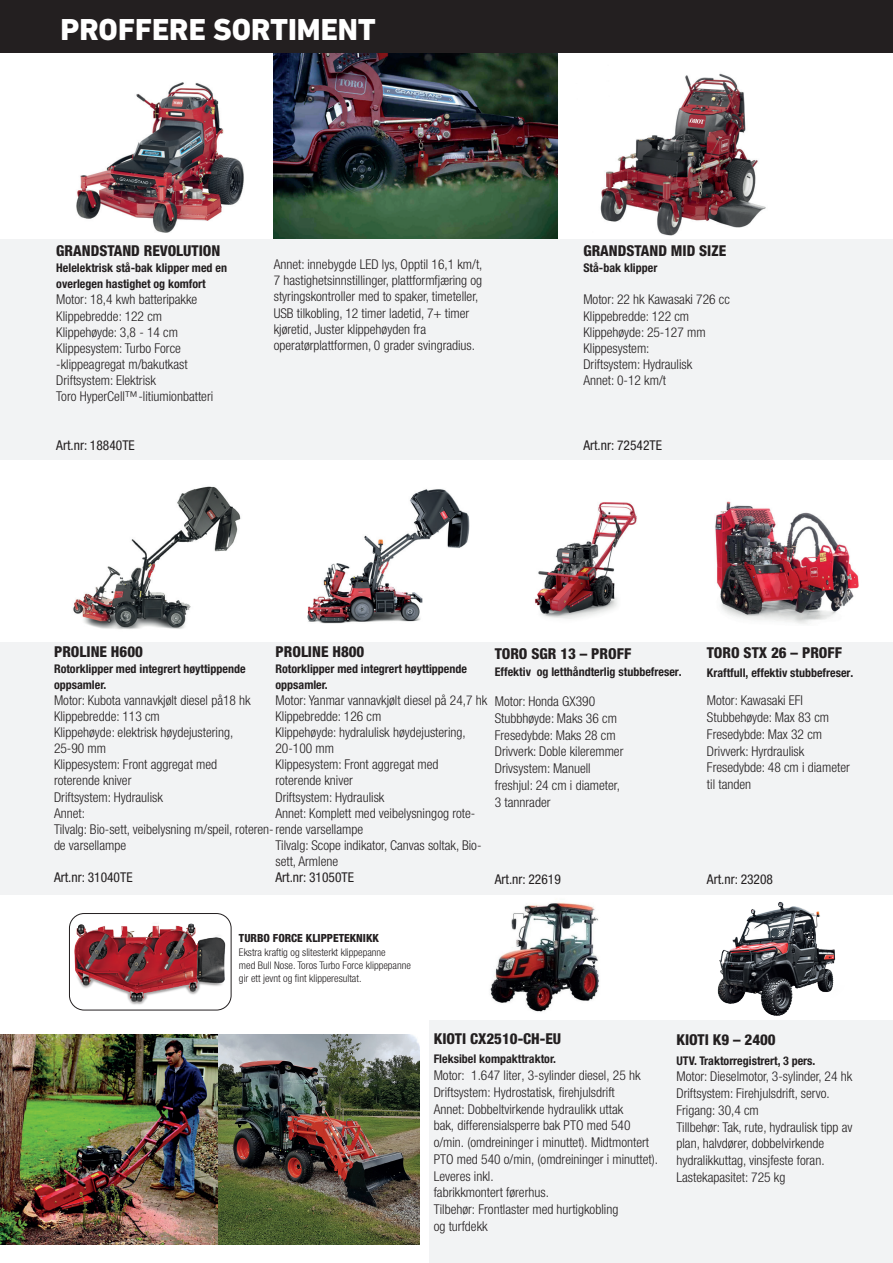
<style>
.page{position:relative;width:893px;height:1263px;background:#fff}
.page>*{position:absolute;margin:0;border:0;box-sizing:border-box;transform-origin:0 0}
.t1{font:800 30.9px "DIN Next LT Pro";color:#fff}
.t2{font:800 condensed 15px "Helvetica Neue LT Std";color:#231f20}
.t3{font:300 condensed 13.5px/16.8px "Helvetica Neue LT Std";color:#231f20}
.t4{font:condensed 13.5px "Helvetica Neue LT Std";color:#231f20}
.t5{font:700 condensed 12px/16px "Helvetica Neue LT Std";color:#231f20}
.t6{font:800 condensed 11.25px "Helvetica Neue LT Std";color:#231f20}
.t7{font:300 condensed 10.5px/13.4px "Helvetica Neue LT Std";color:#231f20}
</style>
<div class="page">
<div style="left:0;top:643px;width:893px;height:252px;background:#f2f3f4"></div>
<div style="left:0;top:239px;width:893px;height:221px;background:#f2f3f4"></div>
<div style="left:429px;top:1021px;width:464px;height:242px;background:#f2f3f4"></div>
<img style="left:0;top:1034px;width:420px;height:211px">
<img style="left:69px;top:913px;width:162px;height:97px">
<div style="left:69px;top:913px;width:162px;height:97px;border:1px solid #231f20;border-radius:15px"></div>
<img style="left:707px;top:901px;width:143px;height:120px">
<img style="left:490px;top:902px;width:109px;height:110px">
<img style="left:534px;top:502px;width:103px;height:117px">
<img style="left:715px;top:501px;width:144px;height:123px">
<img style="left:274px;top:52px;width:283px;height:187px">
<img style="left:600px;top:73px;width:166px;height:163px">
<img style="left:76px;top:82px;width:168px;height:151px">
<img style="left:73px;top:486px;width:168px;height:143px">
<img style="left:307px;top:489px;width:163px;height:135px">
<div style="left:0;top:0;width:893px;height:52px;background:#231f20"></div>
<h1 class="t1" style="left:61px;top:11px;width:316px">PROFFERE SORTIMENT</h1>
<p class="t2" style="left:56px;top:242px;width:166px">GRANDSTAND REVOLUTION</p>
<p class="t5" style="left:56px;top:260px;width:172px">Helelektrisk stå-bak klipper med en overlegen hastighet og komfort</p>
<p class="t3" style="left:56px;top:292px;width:159px;line-height:16px">Motor: 18,4 kwh batteripakke<br>Klippebredde: 122 cm<br>Klippehøyde: 3,8 - 14 cm<br>Klippesystem: Turbo Force -klippeagregat m/bakutkast<br>Driftsystem: Elektrisk<br>Toro HyperCell™-litiumionbatteri</p>
<p class="t4" style="left:56px;top:437px;width:80px">Art.nr: 18840TE</p>
<p class="t3" style="left:274px;top:256px;width:210px;line-height:16px">Annet: innebygde LED lys, Opptil 16,1 km/t, 7 hastighetsinnstillinger, plattformfjæring og styringskontroller med to spaker, timeteller, USB tilkobling, 12 timer ladetid, 7+ timer kjøretid, Juster klippehøyden fra operatørplattformen, 0 grader svingradius.</p>
<p class="t2" style="left:583px;top:242px;width:144px">GRANDSTAND MID SIZE</p>
<p class="t5" style="left:583px;top:260px;width:75px">Stå-bak klipper</p>
<p class="t3" style="left:583px;top:292px;width:148px;line-height:16px">Motor: 22 hk Kawasaki 726 cc<br>Klippebredde: 122 cm<br>Klippehøyde: 25-127 mm<br>Klippesystem:<br>Driftsystem: Hydraulisk<br>Annet: 0-12 km/t</p>
<p class="t4" style="left:583px;top:437px;width:80px">Art.nr: 72542TE</p>
<p class="t2" style="left:54px;top:642px;width:90px">PROLINE H600</p>
<p class="t5" style="left:54px;top:661px;width:193px">Rotorklipper med integrert høyttippende oppsamler.</p>
<p class="t3" style="left:54px;top:692px;width:198px;line-height:16px">Motor: Kubota vannavkjølt diesel på18 hk<br>Klippebredde: 113 cm<br>Klippehøyde: elektrisk høydejustering,<br>25-90 mm<br>Klippesystem: Front aggregat med roterende kniver<br>Driftsystem: Hydraulisk<br>Annet:</p>
<p class="t3" style="left:54px;top:836px;width:74px">de varsellampe</p>
<p class="t4" style="left:54px;top:869px;width:80px">Art.nr: 31040TE</p>
<p class="t2" style="left:275px;top:642px;width:90px">PROLINE H800</p>
<p class="t5" style="left:275px;top:661px;width:193px">Rotorklipper med integrert høyttippende oppsamler.</p>
<p class="t3" style="left:275px;top:692px;width:213px">Motor: Yanmar vannavkjølt diesel på 24,7 hk</p>
<p class="t3" style="left:275px;top:708px;width:107px">Klippebredde: 126 cm</p>
<p class="t3" style="left:275px;top:724px;width:192px">Klippehøyde: hydralulisk høydejustering,</p>
<p class="t3" style="left:275px;top:740px;width:60px">20-100 mm</p>
<p class="t3" style="left:275px;top:756px;width:165px">Klippesystem: Front aggregat med</p>
<p class="t3" style="left:275px;top:772px;width:79px">roterende kniver</p>
<p class="t3" style="left:275px;top:788px;width:110px">Driftsystem: Hydraulisk</p>
<p class="t3" style="left:275px;top:804px;width:201px">Annet: Komplett med veibelysningog rote-</p>
<p class="t3" style="left:54px;top:820px;width:311px">Tilvalg: Bio-sett, veibelysning m/speil, roteren-rende varsellampe</p>
<p class="t3" style="left:275px;top:836px;width:208px">Tilvalg: Scope indikator, Canvas soltak, Bio-</p>
<p class="t3" style="left:275px;top:852px;width:64px">sett, Armlene</p>
<p class="t4" style="left:275px;top:869px;width:80px">Art.nr: 31050TE</p>
<p class="t2" style="left:495px;top:644px;width:138px">TORO SGR 13 – PROFF</p>
<p class="t5" style="left:495px;top:663px;width:188px">Effektiv og letthåndterlig stubbefreser.</p>
<p class="t3" style="left:495px;top:693px;width:130px">Motor: Honda GX390<br>Stubbhøyde: Maks 36 cm<br>Fresedybde: Maks 28 cm<br>Drivverk: Doble kileremmer<br>Drivsystem: Manuell freshjul: 24 cm i diameter,<br>3 tannrader</p>
<p class="t4" style="left:495px;top:871px;width:68px">Art.nr: 22619</p>
<p class="t6" style="left:239px;top:931px;width:142px">TURBO FORCE KLIPPETEKNIKK</p>
<p class="t7" style="left:239px;top:945px;width:173px">Ekstra kraftig og slitesterkt klippepanne<br>med Bull Nose. Toros Turbo Force klippepanne gir ett jevnt og fint klipperesultat.</p>
<p class="t2" style="left:707px;top:644px;width:137px">TORO STX 26 – PROFF</p>
<p class="t5" style="left:707px;top:664px;width:148px">Kraftfull, effektiv stubbefreser.</p>
<p class="t3" style="left:707px;top:692px;width:144px">Motor: Kawasaki EFI<br>Stubbehøyde: Max 83 cm<br>Fresedybde: Max 32 cm<br>Drivverk: Hyrdraulisk<br>Fresedybde: 48 cm i diameter til tanden</p>
<p class="t4" style="left:707px;top:871px;width:68px">Art.nr: 23208</p>
<p class="t2" style="left:434px;top:1029px;width:129px">KIOTI CX2510-CH-EU</p>
<p class="t5" style="left:434px;top:1051px;width:124px">Fleksibel kompakttraktor.</p>
<p class="t3" style="left:434px;top:1067px;width:226px">Motor: 1.647 liter, 3-sylinder diesel, 25 hk Driftsystem: Hydrostatisk, firehjulsdrift<br>Annet: Dobbeltvirkende hydraulikk uttak<br>bak, differensialsperre bak PTO med 540 o/min. (omdreininger i minuttet). Midtmontert PTO med 540 o/min, (omdreininger i minuttet).<br>Leveres inkl.<br>fabrikkmontert førerhus.<br>Tilbehør: Frontlaster med hurtigkobling<br>og turfdekk</p>
<p class="t2" style="left:676px;top:1030px;width:101px">KIOTI K9 – 2400</p>
<p class="t5" style="left:676px;top:1052px;width:140px">UTV. Traktorregistrert, 3 pers.</p>
<p class="t3" style="left:676px;top:1068px;width:178px">Motor: Dieselmotor, 3-sylinder, 24 hk<br>Driftsystem: Firehjulsdrift, servo.<br>Frigang: 30,4 cm<br>Tillbehør: Tak, rute, hydraulisk tipp av plan, halvdører, dobbelvirkende hydralikkuttag, vinsjfeste foran.<br>Lastekapasitet: 725 kg</p>
</div>
